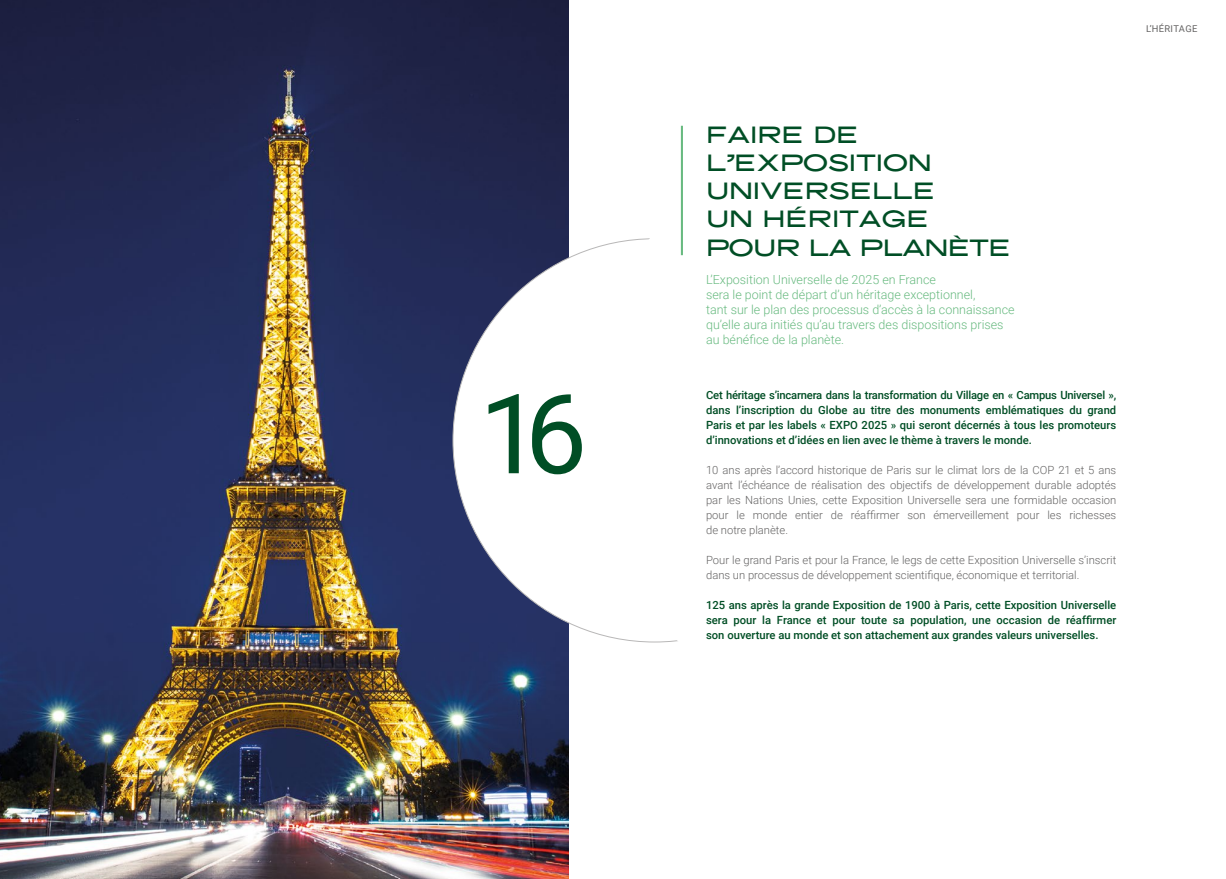
<style>
.page{position:relative;width:1226px;height:879px;background:#fff}
.page>*{position:absolute;margin:0;border:0;box-sizing:border-box;transform-origin:0 0}
.t1{font:110.75px "Roboto";color:#004e25}
.t2{font:23.5px/28.1px "Expo Font";color:#004e25}
.t3{font:300 12.5px/15px "Roboto";color:#68ba80}
.t4{font:500 11.25px/15px "Roboto";color:#004e25;text-align:justify}
.t5{font:300 11.25px/15px "Roboto";color:#646363;text-align:justify}
.t6{font:9.38px "Roboto";letter-spacing:.035em;color:#646363}
</style>
<div class="page">
<img style="left:0;top:0;width:568px;height:879px">
<div style="left:453px;top:239px;width:403px;height:403px;background:#fff;border-radius:50%"></div>
<hr style="left:681px;top:126px;width:2px;height:129px;background:#68ba80">
<h1 class="t1" style="left:479px;top:356px;width:109px">16</h1>
<p class="t6" style="left:1146px;top:22px;width:53px">L’HÉRITAGE</p>
<h2 class="t2" style="left:706px;top:121px;width:306px">FAIRE DE<br>L’EXPOSITION<br>UNIVERSELLE<br>UN HÉRITAGE<br>POUR LA PLANÈTE</h2>
<p class="t3" style="left:706px;top:272px;width:310px">L’Exposition Universelle de 2025 en France<br>sera le point de départ d’un héritage exceptionnel,<br>tant sur le plan des processus d’accès à la connaissance qu’elle aura initiés qu’au travers des dispositions prises au bénéfice de la planète.</p>
<p class="t4" style="left:706px;top:387px;width:412px">Cet héritage s’incarnera dans la transformation du Village en « Campus Universel », dans l’inscription du Globe au titre des monuments emblématiques du grand Paris et par les labels « EXPO 2025 » qui seront décernés à tous les promoteurs d’innovations et d’idées en lien avec le thème à travers le monde.</p>
<p class="t5" style="left:706px;top:462px;width:412px">10 ans après l’accord historique de Paris sur le climat lors de la COP 21 et 5 ans avant l’échéance de réalisation des objectifs de développement durable adoptés par les Nations Unies, cette Exposition Universelle sera une formidable occasion pour le monde entier de réaffirmer son émerveillement pour les richesses de notre planète.</p>
<p class="t5" style="left:706px;top:552px;width:412px">Pour le grand Paris et pour la France, le legs de cette Exposition Universelle s’inscrit dans un processus de développement scientifique, économique et territorial.</p>
<p class="t4" style="left:706px;top:597px;width:412px">125 ans après la grande Exposition de 1900 à Paris, cette Exposition Universelle sera pour la France et pour toute sa population, une occasion de réaffirmer son ouverture au monde et son attachement aux grandes valeurs universelles.</p>
</div>
